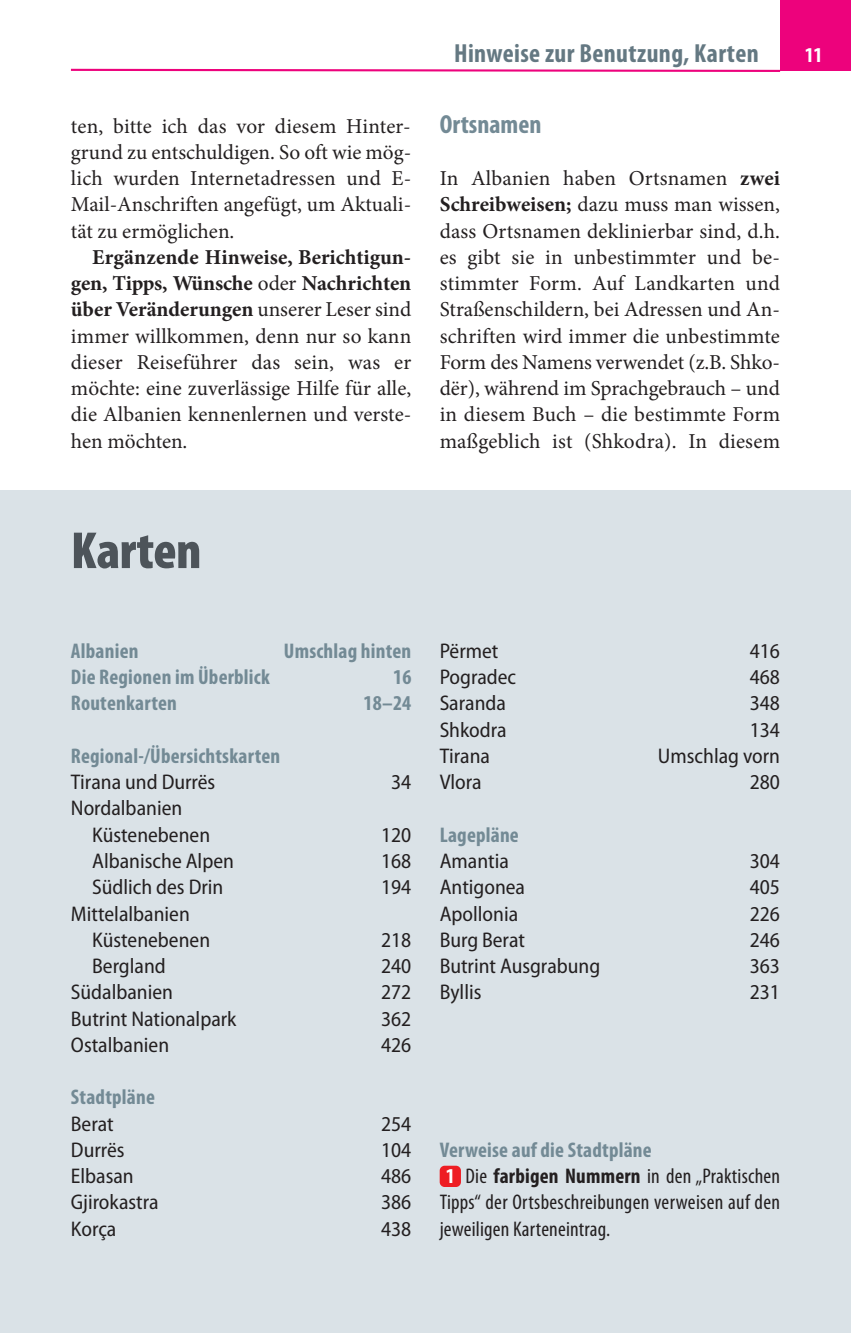
<style>
.page{position:relative;width:851px;height:1333px;background:#fff}
.page>*{position:absolute;margin:0;border:0;box-sizing:border-box;transform-origin:0 0}
.t1{font:900 condensed 52.5px "Myriad Pro";letter-spacing:-.01em;color:#4d545a}
.t2{font:700 condensed 26.25px "Myriad Pro";letter-spacing:.015em;color:#647882}
.t3{font:700 condensed 26.25px "Myriad Pro";color:#738a95}
.t4{font:21.25px/26.2px "Minion Pro";letter-spacing:.005em;color:#231f20;text-align:justify}
.t5{font:semi-condensed 21.25px/26.2px "Myriad Pro";color:#231f20}
.t6{font:700 condensed 21.25px "Myriad Pro";letter-spacing:.01em;color:#738a95}
.t7{font:condensed 21.25px "Myriad Pro";letter-spacing:.01em;color:#231f20}
.t8{font:700 condensed 21.25px "Myriad Pro";color:#fff}
.s1{font-weight:700}
</style>
<div class="page">
<div style="left:780px;top:0;width:70px;height:71px;background:#ed027c"></div>
<svg style="left:70px;top:68px;width:711px;height:4px"></svg>
<div style="left:0;top:490px;width:850px;height:842px;background:#dae2e7"></div>
<div style="left:439px;top:1165px;width:22px;height:21px;background:#ee1d23;border-radius:5px"></div>
<p class="t4" style="left:71px;top:115px;width:342px">ten, bitte ich das vor diesem Hinter&shy;grund zu entschuldigen. So oft wie mög&shy;lich wurden Internetadressen und E-Mail-Anschriften angefügt, um Aktuali&shy;tät zu ermöglichen.</p>
<p class="t4" style="left:71px;top:246px;width:342px;text-indent:21px"><span class="s1">Ergänzende Hinweise, Berichtigun&shy;gen, Tipps, Wünsche</span> oder <span class="s1">Nachrichten über Veränderungen</span> unserer Leser sind immer willkommen, denn nur so kann dieser Reiseführer das sein, was er möchte: eine zuverlässige Hilfe für alle, die Albanien kennenlernen und verste&shy;hen möchten.</p>
<p class="t2" style="left:454px;top:44px;width:306px">Hinweise zur Benutzung, Karten</p>
<p class="t3" style="left:439px;top:114px;width:103px">Ortsnamen</p>
<p class="t4" style="left:439px;top:167px;width:342px">In Albanien haben Ortsnamen <span class="s1">zwei Schreibweisen;</span> dazu muss man wissen, dass Ortsnamen deklinierbar sind, d.h. es gibt sie in unbestimmter und be&shy;stimmter Form. Auf Landkarten und Straßenschildern, bei Adressen und An&shy;schriften wird immer die unbestimmte Form des Namens verwendet (z.B. Shko&shy;dër), während im Sprachgebrauch – und in diesem Buch – die bestimmte Form maßgeblich ist (Shkodra). In diesem</p>
<p class="t8" style="left:804px;top:48px;width:19px">11</p>
<h1 class="t1" style="left:71px;top:531px;width:132px">Karten</h1>
<p class="t6" style="left:71px;top:643px;width:69px">Albanien</p>
<p class="t6" style="left:284px;top:643px;width:129px">Umschlag hinten</p>
<p class="t6" style="left:71px;top:669px;width:200px">Die Regionen im Überblick</p>
<p class="t6" style="left:393px;top:669px;width:20px">16</p>
<p class="t6" style="left:71px;top:695px;width:107px">Routenkarten</p>
<p class="t6" style="left:363px;top:695px;width:49px">18–24</p>
<p class="t6" style="left:71px;top:748px;width:211px">Regional-/Übersichtskarten</p>
<p class="t5" style="left:71px;top:770px;width:146px">Tirana und Durrës</p>
<p class="t5" style="left:391px;top:770px;width:22px">34</p>
<p class="t5" style="left:92px;top:797px;width:119px;text-indent:-21px">Nordalbanien<br>Küstenebenen</p>
<p class="t5" style="left:381px;top:823px;width:32px">120</p>
<p class="t5" style="left:92px;top:849px;width:143px">Albanische Alpen</p>
<p class="t5" style="left:381px;top:849px;width:32px">168</p>
<p class="t5" style="left:92px;top:875px;width:133px">Südlich des Drin</p>
<p class="t5" style="left:381px;top:875px;width:32px">194</p>
<p class="t5" style="left:92px;top:902px;width:119px;text-indent:-21px">Mittelalbanien<br>Küstenebenen</p>
<p class="t5" style="left:381px;top:928px;width:32px">218</p>
<p class="t5" style="left:92px;top:954px;width:75px">Bergland</p>
<p class="t5" style="left:381px;top:954px;width:32px">240</p>
<p class="t5" style="left:71px;top:980px;width:104px">Südalbanien</p>
<p class="t5" style="left:381px;top:980px;width:32px">272</p>
<p class="t5" style="left:71px;top:1007px;width:167px">Butrint Nationalpark</p>
<p class="t5" style="left:381px;top:1007px;width:32px">362</p>
<p class="t5" style="left:71px;top:1033px;width:100px">Ostalbanien</p>
<p class="t5" style="left:381px;top:1033px;width:32px">426</p>
<p class="t6" style="left:71px;top:1089px;width:85px">Stadtpläne</p>
<p class="t5" style="left:71px;top:1112px;width:44px">Berat</p>
<p class="t5" style="left:381px;top:1112px;width:32px">254</p>
<p class="t5" style="left:71px;top:1138px;width:55px">Durrës</p>
<p class="t5" style="left:381px;top:1138px;width:32px">104</p>
<p class="t5" style="left:71px;top:1164px;width:64px">Elbasan</p>
<p class="t5" style="left:381px;top:1164px;width:32px">486</p>
<p class="t5" style="left:71px;top:1190px;width:89px">Gjirokastra</p>
<p class="t5" style="left:381px;top:1190px;width:32px">386</p>
<p class="t5" style="left:71px;top:1217px;width:47px">Korça</p>
<p class="t5" style="left:381px;top:1217px;width:32px">438</p>
<p class="t5" style="left:439px;top:639px;width:60px">Përmet</p>
<p class="t5" style="left:749px;top:639px;width:32px">416</p>
<p class="t5" style="left:439px;top:665px;width:78px">Pogradec</p>
<p class="t5" style="left:749px;top:665px;width:32px">468</p>
<p class="t5" style="left:439px;top:692px;width:68px">Saranda</p>
<p class="t5" style="left:749px;top:692px;width:32px">348</p>
<p class="t5" style="left:439px;top:718px;width:68px">Shkodra</p>
<p class="t5" style="left:749px;top:718px;width:32px">134</p>
<p class="t5" style="left:439px;top:744px;width:52px">Tirana</p>
<p class="t5" style="left:658px;top:744px;width:124px">Umschlag vorn</p>
<p class="t5" style="left:439px;top:770px;width:44px">Vlora</p>
<p class="t5" style="left:749px;top:770px;width:32px">280</p>
<p class="t6" style="left:439px;top:827px;width:81px">Lagepläne</p>
<p class="t5" style="left:439px;top:849px;width:71px">Amantia</p>
<p class="t5" style="left:749px;top:849px;width:32px">304</p>
<p class="t5" style="left:439px;top:875px;width:87px">Antigonea</p>
<p class="t5" style="left:749px;top:875px;width:32px">405</p>
<p class="t5" style="left:439px;top:902px;width:80px">Apollonia</p>
<p class="t5" style="left:749px;top:902px;width:32px">226</p>
<p class="t5" style="left:439px;top:928px;width:87px">Burg Berat</p>
<p class="t5" style="left:749px;top:928px;width:32px">246</p>
<p class="t5" style="left:439px;top:954px;width:162px">Butrint Ausgrabung</p>
<p class="t5" style="left:749px;top:954px;width:32px">363</p>
<p class="t5" style="left:439px;top:980px;width:43px">Byllis</p>
<p class="t5" style="left:749px;top:980px;width:32px">231</p>
<p class="t6" style="left:439px;top:1142px;width:213px">Verweise auf die Stadtpläne</p>
<p class="t7" style="left:465px;top:1168px;width:316px">Die <span class="s1">farbigen Nummern</span> in den „Praktischen</p>
<p class="t7" style="left:439px;top:1194px;width:342px">Tipps“ der Ortsbeschreibungen verweisen auf den</p>
<p class="t7" style="left:439px;top:1220px;width:172px">jeweiligen Karteneintrag.</p>
<p class="t8" style="left:445px;top:1168px;width:11px">1</p>
</div>
